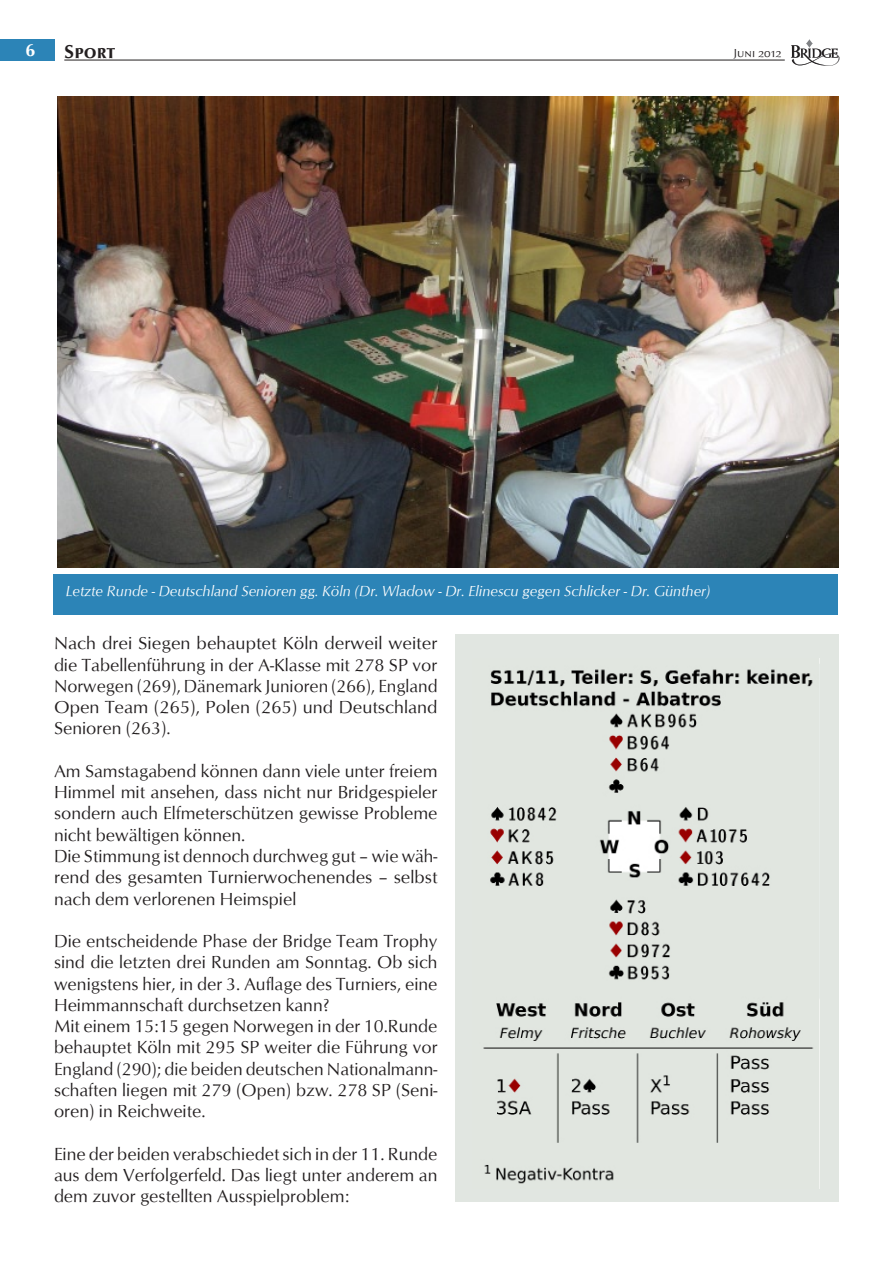
<style>
.page{position:relative;width:893px;height:1263px;background:#fff}
.page>*{position:absolute;margin:0;border:0;box-sizing:border-box;transform-origin:0 0}
.t1{font:700 19.5px "Opus Sm Caps";color:#231f20}
.t2{font:18px/21.3px "Opus";color:#231f20;text-align:justify}
.t3{font:700 18px "Opus";color:#fff}
.t4{font:italic 15px "Opus";color:#fff}
.t5{font:12px "Opus Sm Caps";color:#231f20}
</style>
<div class="page">
<div style="left:0;top:39px;width:54px;height:21px;background:#2c84b7"></div>
<svg style="left:806px;top:39px;width:7px;height:9px"></svg>
<svg style="left:791px;top:45px;width:49px;height:21px"></svg>
<hr style="left:64px;top:60px;width:721px;height:1px;background:#231f20">
<div style="left:53px;top:574px;width:785px;height:40px;background:#2c84b7"></div>
<img style="left:57px;top:97px;width:782px;height:470px">
<div style="left:455px;top:634px;width:384px;height:568px;background:#e1e6e1"></div>
<img style="left:483px;top:659px;width:337px;height:529px">
<p class="t3" style="left:26px;top:39px;width:11px">6</p>
<p class="t1" style="left:64px;top:40px;width:52px">Sport</p>
<p class="t5" style="left:734px;top:46px;width:50px">Juni 2012</p>
<p class="t4" style="left:66px;top:582px;width:646px">Letzte Runde - Deutschland Senioren gg. Köln (Dr. Wladow - Dr. Elinescu gegen Schlicker - Dr. Günther)</p>
<p class="t2" style="left:54px;top:633px;width:385px">Nach drei Siegen behauptet Köln derweil weiter die Tabellenführung in der A-Klasse mit 278 SP vor Norwegen (269), Dänemark Junioren (266), England Open Team (265), Polen (265) und Deutschland Senioren (263).</p>
<p class="t2" style="left:54px;top:760px;width:385px;text-align:left">Am Samstagabend können dann viele unter freiem Himmel mit ansehen, dass nicht nur Bridgespieler sondern auch Elfmeterschützen gewisse Probleme nicht bewältigen können.<br>Die Stimmung ist dennoch durchweg gut – wie wäh&shy;rend des gesamten Turnierwochenendes – selbst nach dem verlorenen Heimspiel</p>
<p class="t2" style="left:54px;top:930px;width:385px;text-align:left">Die entscheidende Phase der Bridge Team Trophy sind die letzten drei Runden am Sonntag. Ob sich wenigstens hier, in der 3. Auflage des Turniers, eine Heimmannschaft durchsetzen kann?<br>Mit einem 15:15 gegen Norwegen in der 10.Runde behauptet Köln mit 295 SP weiter die Führung vor England (290); die beiden deutschen Nationalmann&shy;schaften liegen mit 279 (Open) bzw. 278 SP (Seni&shy;oren) in Reichweite.</p>
<p class="t2" style="left:54px;top:1143px;width:385px">Eine der beiden verabschiedet sich in der 11. Runde aus dem Verfolgerfeld. Das liegt unter anderem an dem zuvor gestellten Ausspielproblem:</p>
</div>
